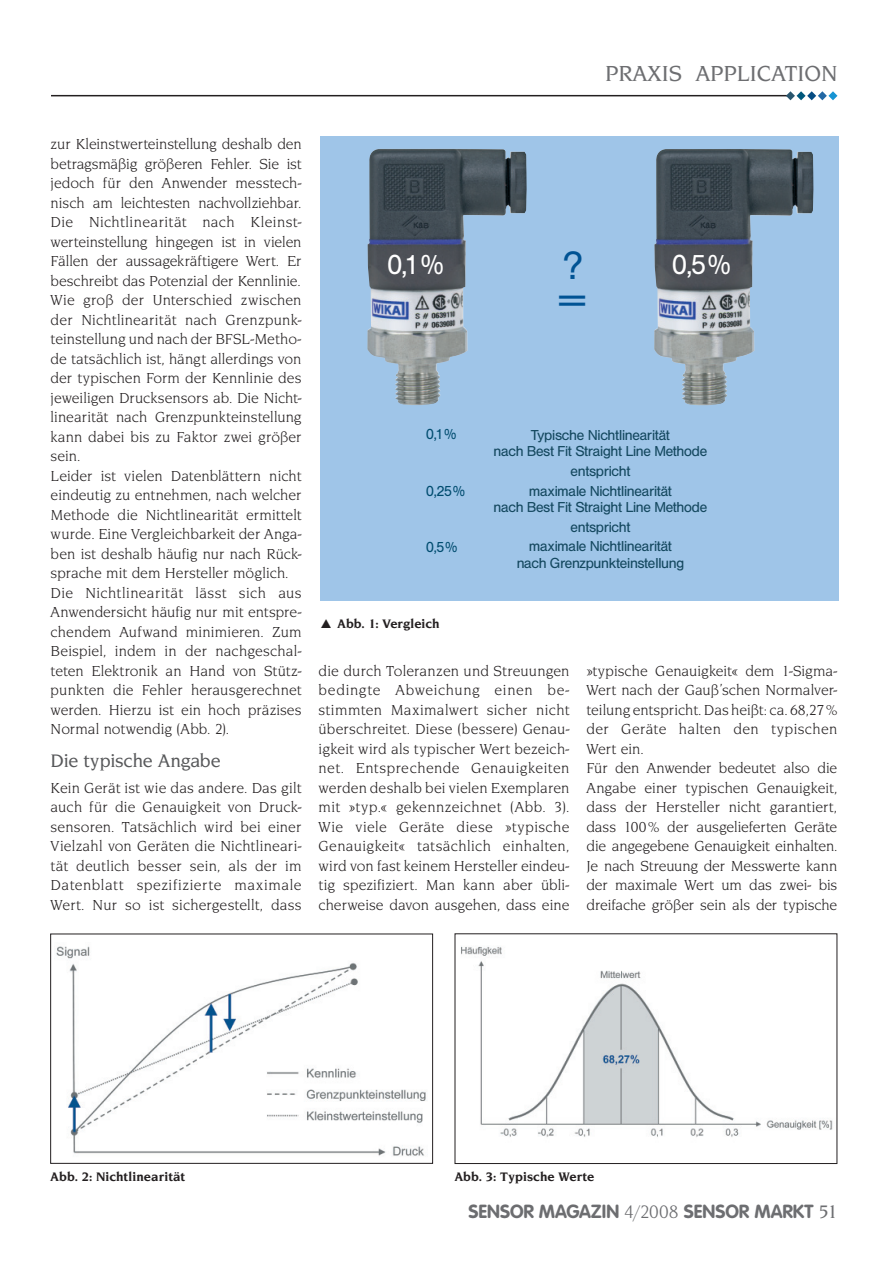
<style>
.page{position:relative;width:893px;height:1263px;background:#fff}
.page>*{position:absolute;margin:0;border:0;box-sizing:border-box;transform-origin:0 0}
.t1{font:39px/33px "Hel Reg";color:#005394}
.t2{font:27px "Hel Reg";color:#fff}
.t3{font:500 22.5px "Novarese Itc T";color:#6d6e71}
.t4{font:700 18.75px "VAG Rounded";color:#6c6d70}
.t5{font:500 18.75px "Novarese Itc T";letter-spacing:-.01em;color:#57585a}
.t6{font:15px/19.5px "Novarese Itc T";color:#231f20}
.t7{font:14.25px/19.6px "Hel Reg";color:#14485f;text-align:center}
.t8{font:14.25px "Hel Reg";color:#004c6f}
.t9{font:700 12.75px "Novarese Itc T";letter-spacing:.005em;color:#231f20}
.s1{font-family:"Novarese Itc T";font-weight:400}
.s2{color:#6d6e71}
.s3{font-family:"Novarese Itc T";font-weight:500;color:#6d6e71}
</style>
<div class="page">
<hr style="left:51px;top:95px;width:740px;height:1px;background:#231f20">
<svg style="left:786px;top:91px;width:51px;height:9px"></svg>
<div style="left:320px;top:136px;width:519px;height:465px;background:#9fc5e8"></div>
<img style="left:367px;top:149px;width:160px;height:256px">
<img style="left:654px;top:149px;width:159px;height:257px">
<img style="left:461px;top:946px;width:372px;height:191px">
<div style="left:455px;top:933px;width:382px;height:231px;border:1px solid #231f20"></div>
<img style="left:56px;top:946px;width:370px;height:210px">
<div style="left:50px;top:934px;width:383px;height:229px;border:1px solid #231f20"></div>
<h3 class="t3" style="left:605px;top:64px;width:234px">PRAXIS APPLICATION</h3>
<p class="t6" style="left:51px;top:135px;width:252px">zur Kleinstwerteinstellung deshalb den betragsmäßig größeren Fehler. Sie ist jedoch für den Anwender messtech&shy;nisch am leichtesten nachvollziehbar.<br>Die Nichtlinearität nach Kleinst&shy;werteinstellung hingegen ist in vielen Fällen der aussagekräftigere Wert. Er be schreibt das Potenzial der Kennlinie.<br>Wie groß der Unterschied zwischen der Nichtlinearität nach Grenzpunk&shy;teinstellung und nach der BFSL-Metho&shy;de tatsächlich ist, hängt allerdings von der typischen Form der Kennlinie des jeweiligen Drucksensors ab. Die Nicht&shy;linearität nach Grenzpunkteinstellung kann dabei bis zu Faktor zwei größer sein.<br>Leider ist vielen Datenblättern nicht eindeutig zu entnehmen, nach welcher Methode die Nichtlinearität ermittelt wurde. Eine Vergleichbarkeit der Anga&shy;ben ist deshalb häufig nur nach Rück&shy;sprache mit dem Hersteller möglich.<br>Die Nichtlinearität lässt sich aus Anwendersicht häufig nur mit entspre&shy;chendem Aufwand minimieren. Zum Beispiel, indem in der nachgeschal&shy;teten Elektronik an Hand von Stütz&shy;punkten die Fehler herausgerechnet werden. Hierzu ist ein hoch präzises Normal notwendig (Abb. 2).</p>
<p class="t5" style="left:51px;top:752px;width:171px">Die typische Angabe</p>
<p class="t6" style="left:51px;top:779px;width:252px;text-align:justify">Kein Gerät ist wie das andere. Das gilt auch für die Genauigkeit von Druck&shy;sensoren. Tatsächlich wird bei einer Vielzahl von Geräten die Nichtlineari&shy;tät deutlich besser sein, als der im Datenblatt spezifizierte maximale Wert. Nur so ist sichergestellt, dass</p>
<h1 class="t1" style="left:561px;top:251px;width:26px">? =</h1>
<h2 class="t2" style="left:388px;top:255px;width:57px">0,1 %</h2>
<h2 class="t2" style="left:673px;top:255px;width:59px">0,5 %</h2>
<p class="t8" style="left:427px;top:429px;width:31px">0,1 %</p>
<p class="t8" style="left:427px;top:485px;width:40px">0,25 %</p>
<p class="t8" style="left:427px;top:541px;width:32px">0,5 %</p>
<p class="t9" style="left:337px;top:618px;width:104px">Abb. 1: Vergleich</p>
<p class="t7" style="left:494px;top:427px;width:215px;line-height:16.5px">Typische Nichtlinearität<br>nach Best Fit Straight Line Methode</p>
<p class="t7" style="left:529px;top:462px;width:144px">entspricht<br>maximale Nichtlinearität</p>
<p class="t7" style="left:494px;top:498px;width:215px">nach Best Fit Straight Line Methode entspricht<br>maximale Nichtlinearität</p>
<p class="t7" style="left:517px;top:554px;width:169px">nach Grenzpunkteinstellung</p>
<p class="t6" style="left:319px;top:662px;width:252px;text-align:justify">die durch Toleranzen und Streuungen bedingte Abweichung einen be - stimmten Maximalwert sicher nicht überschreitet. Diese (bessere) Genau&shy;igkeit wird als typischer Wert bezeich&shy;net. Entsprechende Genauigkeiten werden deshalb bei vielen Exemplaren mit »typ.« gekennzeichnet (Abb. 3).<br>Wie viele Geräte diese »typische Genauigkeit« tatsächlich einhalten, wird von fast keinem Hersteller eindeu&shy;tig spezifiziert. Man kann aber übli&shy;cherweise davon ausgehen, dass eine</p>
<p class="t6" style="left:586px;top:662px;width:252px">»typische Genauigkeit« dem 1-Sigma-Wert nach der Gauß’schen Normalver&shy;teilung entspricht. Das heißt: ca. 68,27 % der Geräte halten den typischen Wert ein.<br>Für den Anwender bedeutet also die Angabe einer typischen Genauigkeit, dass der Hersteller nicht garantiert, dass 100 % der ausgelieferten Geräte die angegebene Genauigkeit einhalten.<br>Je nach Streuung der Messwerte kann der maximale Wert um das zwei- bis dreifache größer sein als der typische</p>
<p class="t9" style="left:51px;top:1171px;width:136px">Abb. 2: Nichtlinearität</p>
<p class="t9" style="left:455px;top:1171px;width:141px">Abb. 3: Typische Werte</p>
<p class="t4" style="left:469px;top:1204px;width:370px">SENSOR MAGAZIN <span class="s1">4/2008</span> <span class="s2">SENSOR MARKT</span> <span class="s3">51</span></p>
</div>
